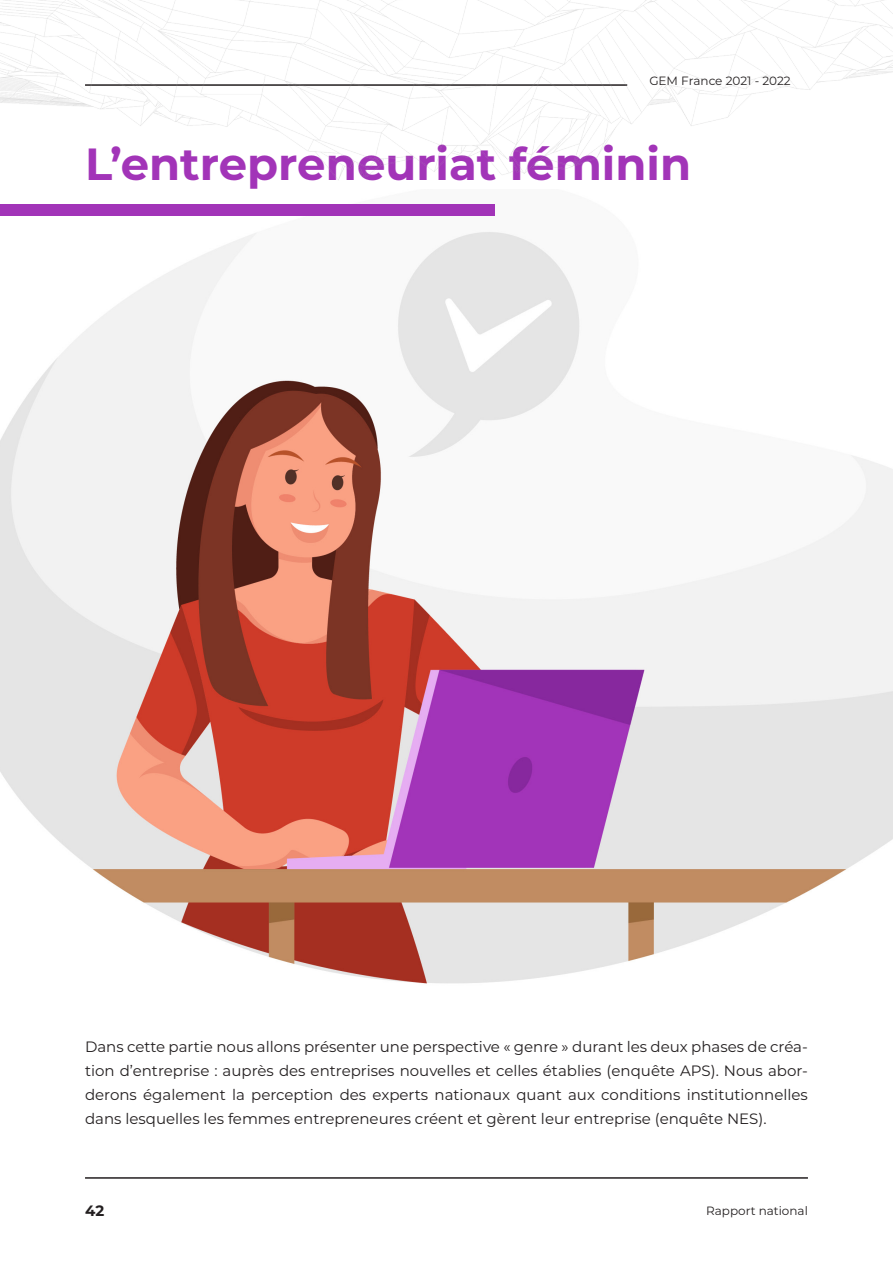
<style>
.page{position:relative;width:893px;height:1263px;background:#fff}
.page>*{position:absolute;margin:0;border:0;box-sizing:border-box;transform-origin:0 0}
.t1{font:700 45px "Montserrat";color:#a234b8}
.t2{font:15px/24px "Montserrat";color:#231f20;text-align:justify}
.t3{font:700 15px "Montserrat";color:#231f20}
.t4{font:12px "Montserrat";color:#231f20}
</style>
<div class="page">
<hr style="left:85px;top:1177px;width:723px;height:2px;background:#231f20">
<img style="left:0;top:232px;width:893px;height:752px">
<img style="left:0;top:0;width:893px;height:216px">
<div style="left:0;top:204px;width:494px;height:12px;background:#a234b8"></div>
<p class="t4" style="left:649px;top:72px;width:143px">GEM France 2021 - 2022</p>
<p class="t1" style="left:85px;top:131px;width:608px">L’entrepreneuriat féminin</p>
<p class="t2" style="left:85px;top:1034px;width:724px">Dans cette partie nous allons présenter une perspective « genre » durant les deux phases de créa&shy;tion d’entreprise : auprès des entreprises nouvelles et celles établies (enquête APS). Nous abor&shy;derons également la perception des experts nationaux quant aux conditions institutionnelles dans lesquelles les femmes entrepreneures créent et gèrent leur entreprise (enquête NES).</p>
<p class="t3" style="left:85px;top:1200px;width:21px">42</p>
<p class="t4" style="left:706px;top:1202px;width:103px">Rapport national</p>
</div>
